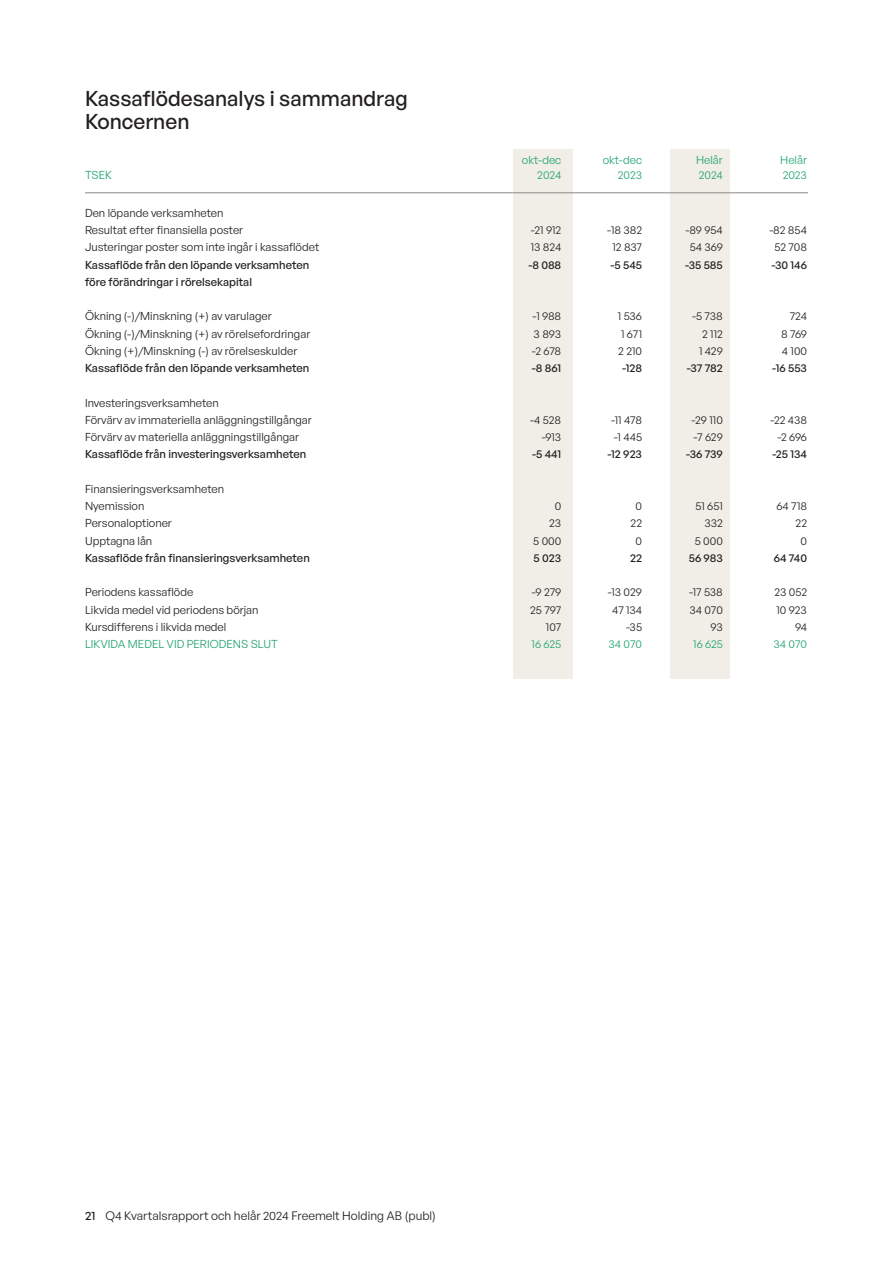
<style>
.page{position:relative;width:893px;height:1263px;background:#fff}
.page>*{position:absolute;margin:0;border:0;box-sizing:border-box;transform-origin:0 0}
.Överrubrik{font:500 21px "General Sans";color:#231f20}
.t1{font:12px "General Sans";color:#231f20}
._6-spalt_-_brödtext{font:11.25px "General Sans";color:#231f20}
._6-spalt_-_brödtext-2{font:500 11.25px "General Sans";color:#231f20}
._6-spalt_-_brödtext-3{font:11.25px "General Sans";color:#22a46f}
._6-spalt_-_grön_rubrik{font:11.25px "General Sans";color:#22a46f}
.s1{font-weight:500}
</style>
<div class="page">
<div style="left:670px;top:149px;width:59px;height:529px;background:#f1ede7"></div>
<div style="left:513px;top:149px;width:60px;height:529px;background:#f1ede7"></div>
<hr style="left:85px;top:192px;width:723px;height:1px;background:#898988">
<p class="Överrubrik" style="left:85px;top:85px;width:324px">Kassaflödesanalys i sammandrag</p>
<p class="Överrubrik" style="left:85px;top:108px;width:106px">Koncernen</p>
<p class="_6-spalt_-_grön_rubrik" style="left:522px;top:153px;width:41px">okt-dec</p>
<p class="_6-spalt_-_grön_rubrik" style="left:603px;top:153px;width:41px">okt-dec</p>
<p class="_6-spalt_-_grön_rubrik" style="left:696px;top:153px;width:28px">Helår</p>
<p class="_6-spalt_-_grön_rubrik" style="left:780px;top:153px;width:28px">Helår</p>
<p class="_6-spalt_-_grön_rubrik" style="left:85px;top:168px;width:28px">TSEK</p>
<p class="_6-spalt_-_grön_rubrik" style="left:537px;top:168px;width:26px">2024</p>
<p class="_6-spalt_-_grön_rubrik" style="left:618px;top:168px;width:26px">2023</p>
<p class="_6-spalt_-_grön_rubrik" style="left:699px;top:168px;width:26px">2024</p>
<p class="_6-spalt_-_grön_rubrik" style="left:783px;top:168px;width:26px">2023</p>
<p class="_6-spalt_-_brödtext" style="left:85px;top:206px;width:140px">Den löpande verksamheten</p>
<p class="_6-spalt_-_brödtext" style="left:85px;top:223px;width:160px">Resultat efter finansiella poster</p>
<p class="_6-spalt_-_brödtext" style="left:531px;top:223px;width:32px">-21 912</p>
<p class="_6-spalt_-_brödtext" style="left:607px;top:223px;width:36px">-18 382</p>
<p class="_6-spalt_-_brödtext" style="left:685px;top:223px;width:39px">-89 954</p>
<p class="_6-spalt_-_brödtext" style="left:769px;top:223px;width:39px">-82 854</p>
<p class="_6-spalt_-_brödtext" style="left:85px;top:240px;width:236px">Justeringar poster som inte ingår i kassaflödet</p>
<p class="_6-spalt_-_brödtext" style="left:531px;top:240px;width:32px">13 824</p>
<p class="_6-spalt_-_brödtext" style="left:612px;top:240px;width:31px">12 837</p>
<p class="_6-spalt_-_brödtext" style="left:690px;top:240px;width:35px">54 369</p>
<p class="_6-spalt_-_brödtext" style="left:774px;top:240px;width:34px">52 708</p>
<p class="_6-spalt_-_brödtext-2" style="left:85px;top:257px;width:226px">Kassaflöde från den löpande verksamheten</p>
<p class="_6-spalt_-_brödtext-2" style="left:528px;top:257px;width:34px">-8 088</p>
<p class="_6-spalt_-_brödtext-2" style="left:610px;top:257px;width:33px">-5 545</p>
<p class="_6-spalt_-_brödtext-2" style="left:685px;top:257px;width:39px">-35 585</p>
<p class="_6-spalt_-_brödtext-2" style="left:771px;top:257px;width:37px">-30 146</p>
<p class="_6-spalt_-_brödtext-2" style="left:85px;top:275px;width:169px">före förändringar i rörelsekapital</p>
<p class="_6-spalt_-_brödtext" style="left:85px;top:309px;width:188px">Ökning (-)/Minskning (+) av varulager</p>
<p class="_6-spalt_-_brödtext" style="left:533px;top:309px;width:30px">-1 988</p>
<p class="_6-spalt_-_brödtext" style="left:618px;top:309px;width:26px">1 536</p>
<p class="_6-spalt_-_brödtext" style="left:692px;top:309px;width:32px">-5 738</p>
<p class="_6-spalt_-_brödtext" style="left:790px;top:309px;width:19px">724</p>
<p class="_6-spalt_-_brödtext" style="left:85px;top:326px;width:227px">Ökning (-)/Minskning (+) av rörelsefordringar</p>
<p class="_6-spalt_-_brödtext" style="left:534px;top:326px;width:29px">3 893</p>
<p class="_6-spalt_-_brödtext" style="left:621px;top:326px;width:22px">1 671</p>
<p class="_6-spalt_-_brödtext" style="left:702px;top:326px;width:22px">2 112</p>
<p class="_6-spalt_-_brödtext" style="left:781px;top:326px;width:28px">8 769</p>
<p class="_6-spalt_-_brödtext" style="left:85px;top:344px;width:214px">Ökning (+)/Minskning (-) av rörelseskulder</p>
<p class="_6-spalt_-_brödtext" style="left:532px;top:344px;width:31px">-2 678</p>
<p class="_6-spalt_-_brödtext" style="left:618px;top:344px;width:25px">2 210</p>
<p class="_6-spalt_-_brödtext" style="left:699px;top:344px;width:25px">1 429</p>
<p class="_6-spalt_-_brödtext" style="left:782px;top:344px;width:27px">4 100</p>
<p class="_6-spalt_-_brödtext-2" style="left:85px;top:361px;width:226px">Kassaflöde från den löpande verksamheten</p>
<p class="_6-spalt_-_brödtext-2" style="left:532px;top:361px;width:31px">-8 861</p>
<p class="_6-spalt_-_brödtext-2" style="left:622px;top:361px;width:22px">-128</p>
<p class="_6-spalt_-_brödtext-2" style="left:687px;top:361px;width:37px">-37 782</p>
<p class="_6-spalt_-_brödtext-2" style="left:772px;top:361px;width:36px">-16 553</p>
<p class="_6-spalt_-_brödtext" style="left:85px;top:395px;width:135px">Investeringsverksamheten</p>
<p class="_6-spalt_-_brödtext" style="left:85px;top:413px;width:228px">Förvärv av immateriella anläggningstillgångar</p>
<p class="_6-spalt_-_brödtext" style="left:530px;top:413px;width:33px">-4 528</p>
<p class="_6-spalt_-_brödtext" style="left:611px;top:413px;width:33px">-11 478</p>
<p class="_6-spalt_-_brödtext" style="left:692px;top:413px;width:33px">-29 110</p>
<p class="_6-spalt_-_brödtext" style="left:770px;top:413px;width:38px">-22 438</p>
<p class="_6-spalt_-_brödtext" style="left:85px;top:430px;width:216px">Förvärv av materiella anläggningstillgångar</p>
<p class="_6-spalt_-_brödtext" style="left:542px;top:430px;width:21px">-913</p>
<p class="_6-spalt_-_brödtext" style="left:614px;top:430px;width:30px">-1 445</p>
<p class="_6-spalt_-_brödtext" style="left:694px;top:430px;width:31px">-7 629</p>
<p class="_6-spalt_-_brödtext" style="left:778px;top:430px;width:31px">-2 696</p>
<p class="_6-spalt_-_brödtext-2" style="left:85px;top:447px;width:223px">Kassaflöde från investeringsverksamheten</p>
<p class="_6-spalt_-_brödtext-2" style="left:532px;top:447px;width:31px">-5 441</p>
<p class="_6-spalt_-_brödtext-2" style="left:607px;top:447px;width:36px">-12 923</p>
<p class="_6-spalt_-_brödtext-2" style="left:686px;top:447px;width:38px">-36 739</p>
<p class="_6-spalt_-_brödtext-2" style="left:772px;top:447px;width:36px">-25 134</p>
<p class="_6-spalt_-_brödtext" style="left:85px;top:482px;width:141px">Finansieringsverksamheten</p>
<p class="_6-spalt_-_brödtext" style="left:85px;top:499px;width:61px">Nyemission</p>
<p class="_6-spalt_-_brödtext" style="left:555px;top:499px;width:8px">0</p>
<p class="_6-spalt_-_brödtext" style="left:636px;top:499px;width:8px">0</p>
<p class="_6-spalt_-_brödtext" style="left:695px;top:499px;width:29px">51 651</p>
<p class="_6-spalt_-_brödtext" style="left:776px;top:499px;width:32px">64 718</p>
<p class="_6-spalt_-_brödtext" style="left:85px;top:516px;width:88px">Personaloptioner</p>
<p class="_6-spalt_-_brödtext" style="left:549px;top:516px;width:14px">23</p>
<p class="_6-spalt_-_brödtext" style="left:631px;top:516px;width:13px">22</p>
<p class="_6-spalt_-_brödtext" style="left:705px;top:516px;width:20px">332</p>
<p class="_6-spalt_-_brödtext" style="left:796px;top:516px;width:13px">22</p>
<p class="_6-spalt_-_brödtext" style="left:85px;top:533px;width:69px">Upptagna lån</p>
<p class="_6-spalt_-_brödtext" style="left:533px;top:533px;width:30px">5 000</p>
<p class="_6-spalt_-_brödtext" style="left:636px;top:533px;width:8px">0</p>
<p class="_6-spalt_-_brödtext" style="left:695px;top:533px;width:30px">5 000</p>
<p class="_6-spalt_-_brödtext" style="left:800px;top:533px;width:8px">0</p>
<p class="_6-spalt_-_brödtext-2" style="left:85px;top:551px;width:226px">Kassaflöde från finansieringsverksamheten</p>
<p class="_6-spalt_-_brödtext-2" style="left:534px;top:551px;width:29px">5 023</p>
<p class="_6-spalt_-_brödtext-2" style="left:630px;top:551px;width:13px">22</p>
<p class="_6-spalt_-_brödtext-2" style="left:689px;top:551px;width:36px">56 983</p>
<p class="_6-spalt_-_brödtext-2" style="left:774px;top:551px;width:35px">64 740</p>
<p class="_6-spalt_-_brödtext" style="left:85px;top:585px;width:110px">Periodens kassaflöde</p>
<p class="_6-spalt_-_brödtext" style="left:532px;top:585px;width:31px">-9 279</p>
<p class="_6-spalt_-_brödtext" style="left:608px;top:585px;width:36px">-13 029</p>
<p class="_6-spalt_-_brödtext" style="left:689px;top:585px;width:35px">-17 538</p>
<p class="_6-spalt_-_brödtext" style="left:774px;top:585px;width:34px">23 052</p>
<p class="_6-spalt_-_brödtext" style="left:85px;top:602px;width:175px">Likvida medel vid periodens början</p>
<p class="_6-spalt_-_brödtext" style="left:530px;top:602px;width:33px">25 797</p>
<p class="_6-spalt_-_brödtext" style="left:612px;top:602px;width:31px">47 134</p>
<p class="_6-spalt_-_brödtext" style="left:689px;top:602px;width:35px">34 070</p>
<p class="_6-spalt_-_brödtext" style="left:776px;top:602px;width:32px">10 923</p>
<p class="_6-spalt_-_brödtext" style="left:85px;top:620px;width:143px">Kursdifferens i likvida medel</p>
<p class="_6-spalt_-_brödtext" style="left:546px;top:620px;width:17px">107</p>
<p class="_6-spalt_-_brödtext" style="left:626px;top:620px;width:18px">-35</p>
<p class="_6-spalt_-_brödtext" style="left:710px;top:620px;width:14px">93</p>
<p class="_6-spalt_-_brödtext" style="left:795px;top:620px;width:14px">94</p>
<p class="_6-spalt_-_brödtext-3" style="left:85px;top:637px;width:194px">LIKVIDA MEDEL VID PERIODENS SLUT</p>
<p class="_6-spalt_-_brödtext-3" style="left:532px;top:637px;width:31px">16 625</p>
<p class="_6-spalt_-_brödtext-3" style="left:609px;top:637px;width:35px">34 070</p>
<p class="_6-spalt_-_brödtext-3" style="left:693px;top:637px;width:31px">16 625</p>
<p class="_6-spalt_-_brödtext-3" style="left:774px;top:637px;width:35px">34 070</p>
<p class="t1" style="left:85px;top:1208px;width:352px"><span class="s1">21</span> Q4 Kvartalsrapport och helår 2024 Freemelt Holding AB (publ)</p>
</div>
